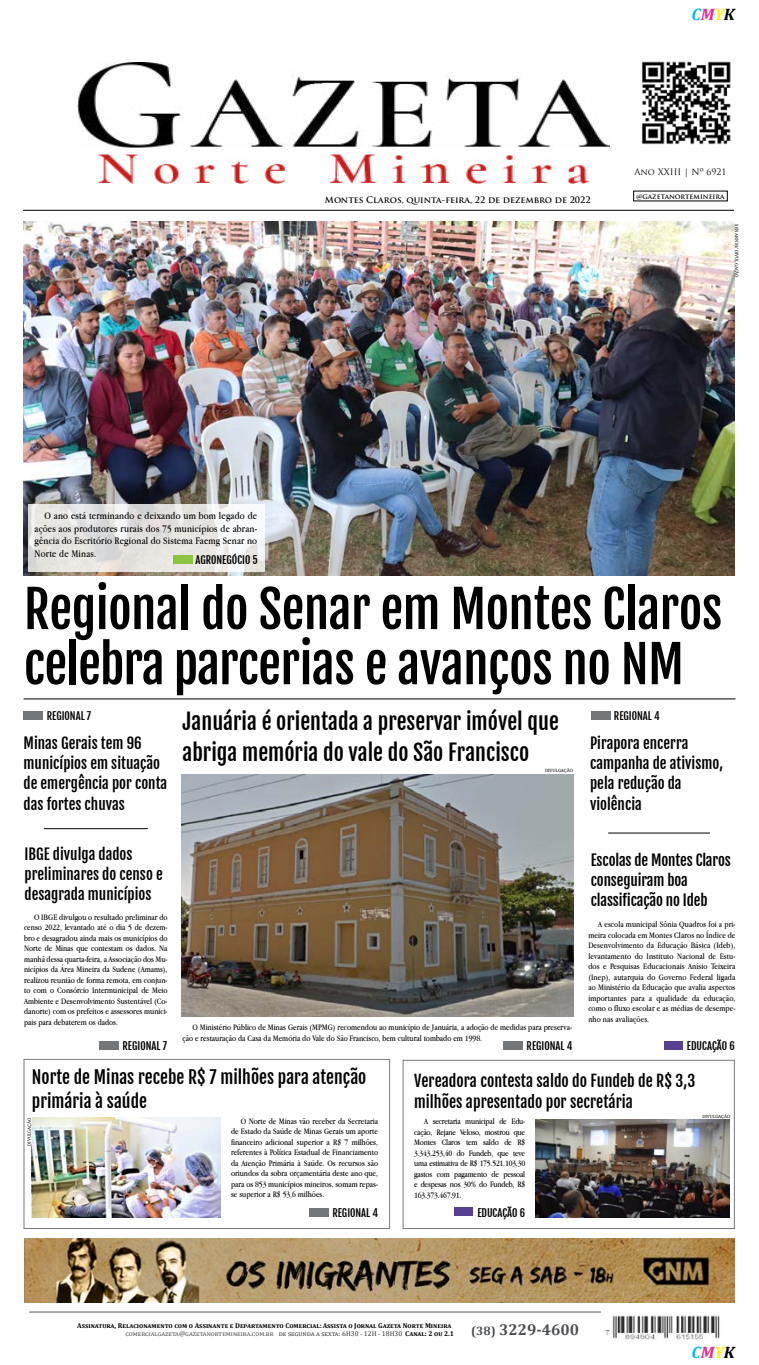
<style>
.page{position:relative;width:759px;height:1365px;background:#fff}
.page>*{position:absolute;margin:0;border:0;box-sizing:border-box;transform-origin:0 0}
.t1{font:50.75px/55.1px "Fjalla One";letter-spacing:-.01em;color:#000}
.t2{font:21.88px/30.6px "Fjalla One";color:#000}
.t3{font:17.5px/23.6px "Fjalla One";color:#000}
.t4{font:italic 700 16.62px "Cambria";color:#00b9f3}
.t5{font:15.75px/21.2px "Fjalla One";color:#000}
.t6{font:700 15.75px "Cambria";color:#4b4d50}
.t7{font:14.88px/20.1px "Fjalla One";color:#000}
.t8{font:700 12.25px "Cambria";color:#4b4d50}
.t9{font:10.5px "Apple Garamond";letter-spacing:.02em;color:#000}
.t10{font:10.5px "Fjalla One";color:#000}
.t11{font:8.75px/10.5px "Apple Garamond";color:#000;text-align:right}
.t12{font:8.75px/10.5px "Apple Garamond";letter-spacing:-.02em;color:#000}
.t13{font:700 8.75px "Trajan Pro";color:#000}
.t14{font:8.75px "Trajan Pro";color:#000}
.t15{font:700 7px "Cambria";color:#000}
.t16{font:7px "Cambria";color:#333}
.t17{font:7px "Cambria";letter-spacing:.055em;color:#4b4d50}
.t18{font:700 7px "Trajan Pro";color:#000}
.t19{font:4.38px "Andada";color:#000}
.s1{color:#e82a8c}
.s2{color:#fff00c}
.s3{color:#000}
.s4{font-weight:700;color:#000}
</style>
<div class="page">
<hr style="left:29px;top:1311px;width:572px;height:1px;background:#58595b">
<img style="left:642px;top:61px;width:89px;height:84px">
<img style="left:78px;top:63px;width:532px;height:121px">
<div style="left:455px;top:1207px;width:18px;height:9px;background:#57408f"></div>
<div style="left:664px;top:1040px;width:19px;height:9px;background:#57408f"></div>
<div style="left:99px;top:1040px;width:19px;height:9px;background:#747779"></div>
<hr style="left:23px;top:210px;width:711px;height:1px;background:#000">
<img style="left:605px;top:1315px;width:115px;height:25px">
<div style="left:403px;top:1059px;width:332px;height:169px;border:1px solid #78797d"></div>
<hr style="left:24px;top:698px;width:711px;height:1px;background:#000">
<hr style="left:44px;top:828px;width:104px;height:1px;background:#000">
<hr style="left:608px;top:832px;width:102px;height:1px;background:#000">
<img style="left:24px;top:1238px;width:711px;height:64px">
<div style="left:503px;top:1040px;width:20px;height:9px;background:#747779"></div>
<div style="left:24px;top:711px;width:19px;height:8px;background:#747779"></div>
<div style="left:591px;top:711px;width:19px;height:8px;background:#747779"></div>
<div style="left:309px;top:1207px;width:20px;height:9px;background:#747779"></div>
<img style="left:182px;top:774px;width:391px;height:242px">
<img style="left:535px;top:1119px;width:195px;height:98px">
<div style="left:24px;top:1058px;width:366px;height:170px;border:1px solid #78797d"></div>
<img style="left:32px;top:1117px;width:189px;height:100px">
<img style="left:24px;top:222px;width:710px;height:353px">
<svg style="left:28px;top:504px;width:236px;height:67px;fill:#e7e5e1"></svg>
<div style="left:173px;top:555px;width:19px;height:8px;background:#8dc342"></div>
<h3 class="t4" style="left:692px;top:2px;width:45px">C<span class="s1">M</span><span class="s2">Y</span><span class="s3">K</span></h3>
<p class="t13" style="left:325px;top:194px;width:267px">Montes Claros, quinta-feira, 22 de dezembro de 2022</p>
<p class="t14" style="left:634px;top:166px;width:94px">Ano XXIII | Nº 6921</p>
<p class="t18" style="left:636px;top:192px;width:90px">@gazetanortemineira</p>
<p class="t19" style="left:739px;top:224px;width:55px;rotate:90deg">SENAR-NM/ DIVULGAÇÃO</p>
<p class="t9" style="left:44px;top:509px;width:214px">O ano está terminando e deixando um bom legado de</p>
<p class="t9" style="left:35px;top:534px;width:224px">gência do Escritório Regional do Sistema Faemg Senar no</p>
<p class="t9" style="left:35px;top:522px;width:224px">ações aos produtores rurais dos 75 municípios de abran-</p>
<p class="t10" style="left:195px;top:553px;width:64px">AGRONEGÓCIO 5</p>
<p class="t9" style="left:35px;top:547px;width:64px">Norte de Minas.</p>
<h1 class="t1" style="left:24px;top:581px;width:700px">Regional do Senar em Montes Claros celebra parcerias e avanços no NM</h1>
<p class="t10" style="left:47px;top:709px;width:46px">REGIONAL 7</p>
<h3 class="t7" style="left:24px;top:733px;width:145px">Minas Gerais tem 96 municípios em situação de emergência por conta das fortes chuvas</h3>
<h2 class="t2" style="left:183px;top:706px;width:378px">Januária é orientada a preservar imóvel que abriga memória do vale do São Francisco</h2>
<p class="t19" style="left:545px;top:768px;width:30px">DIVULGAÇÃO</p>
<p class="t10" style="left:614px;top:709px;width:47px">REGIONAL 4</p>
<h3 class="t7" style="left:590px;top:733px;width:134px">Pirapora encerra campanha de ativismo, pela redução da violência</h3>
<h3 class="t7" style="left:25px;top:843px;width:140px">IBGE divulga dados preliminares do censo e desagrada municípios</h3>
<h3 class="t7" style="left:591px;top:849px;width:142px">Escolas de Montes Claros conseguiram boa classificação no Ideb</h3>
<p class="t11" style="left:34px;top:911px;width:135px">O IBGE divulgou o resultado preliminar do</p>
<p class="t11" style="left:24px;top:932px;width:145px">bro e desagradou ainda mais os municípios do</p>
<p class="t11" style="left:24px;top:921px;width:145px">censo 2022, levantado até o dia 5 de dezem-</p>
<p class="t11" style="left:24px;top:942px;width:145px">Norte de Minas que contestam os dados. Na</p>
<p class="t11" style="left:24px;top:963px;width:145px">nicípios da Área Mineira da Sudene (Amams ,(</p>
<p class="t11" style="left:24px;top:953px;width:145px">manhã dessa quarta-feira a, Associação dos Mu-</p>
<p class="t11" style="left:24px;top:984px;width:145px">to com o Consórcio Intermunicipal de Meio</p>
<p class="t11" style="left:24px;top:974px;width:145px">realizou reunião de forma remota, em conjun-</p>
<p class="t11" style="left:24px;top:1016px;width:95px">pais para debaterem os dados.</p>
<p class="t11" style="left:24px;top:995px;width:145px">Ambiente e Desenvolvimento Sustentável (Co-</p>
<p class="t11" style="left:24px;top:1005px;width:145px">danorte) com os prefeitos e assessores munici-</p>
<p class="t11" style="left:192px;top:1021px;width:381px">O Ministério Público de Minas Gerais (MPMG) recomendou ao município de Januária a, adoção de medidas para preserva-</p>
<p class="t11" style="left:598px;top:919px;width:139px">A escola municipal Sônia Quadros foi a pri-</p>
<p class="t11" style="left:588px;top:940px;width:149px">Desenvolvimento da Educação Básica (Ideb ,(</p>
<p class="t11" style="left:588px;top:961px;width:149px">dos e Pesquisas Educacionais Anísio Teixeira</p>
<p class="t11" style="left:588px;top:929px;width:149px">meira colocada em Montes Claros no Índice de</p>
<p class="t11" style="left:588px;top:950px;width:149px">levantamento do Instituto Nacional de Estu-</p>
<p class="t11" style="left:588px;top:971px;width:149px">(Inep ,) autarquia do Governo Federal ligada ao Ministério da Educação que avalia aspectos educação,</p>
<p class="t11" style="left:657px;top:992px;width:33px">qualidade</p>
<p class="t11" style="left:692px;top:992px;width:9px">da</p>
<p class="t11" style="left:588px;top:992px;width:40px">importantes</p>
<p class="t11" style="left:588px;top:1013px;width:62px">nho nas avaliações.</p>
<p class="t11" style="left:631px;top:992px;width:15px">para</p>
<p class="t11" style="left:649px;top:992px;width:5px">a</p>
<p class="t11" style="left:588px;top:1003px;width:149px">como o fluxo escolar e as médias de desempe-</p>
<p class="t10" style="left:123px;top:1039px;width:46px">REGIONAL 7</p>
<p class="t11" style="left:183px;top:1032px;width:301px">ção e restauração da Casa da Memória do Vale do São Francisco, bem cultural tombado em 1998.</p>
<p class="t10" style="left:527px;top:1039px;width:47px">REGIONAL 4</p>
<p class="t10" style="left:687px;top:1039px;width:49px">EDUCAÇÃO 6</p>
<h3 class="t3" style="left:32px;top:1065px;width:336px">Norte de Minas recebe 7$R milhões para atenção primária à saúde</h3>
<h3 class="t5" style="left:414px;top:1070px;width:283px">Vereadora contesta saldo do Fundeb de $R 3,3 milhões apresentado por secretária</h3>
<p class="t19" style="left:27px;top:1145px;width:30px;rotate:-90deg">DIVULGAÇÃO</p>
<p class="t11" style="left:231px;top:1115px;width:149px;text-align:justify;text-indent:10px">O Norte de Minas vão receber da Secretaria de Estado da Saúde de Minas Gerais um aporte financeiro adicional superior 7$Ra milhões, referentes à Política Estadual de Financiamento da Atenção Primária à Saúde. Os recursos são oriundos da sobra orçamentária deste ano que,</p>
<p class="t11" style="left:231px;top:1188px;width:95px">se superior $Ra 53,6 milhões.</p>
<p class="t11" style="left:231px;top:1178px;width:149px">para os 853 municípios mineiros, somam repas-</p>
<p class="t12" style="left:465px;top:1115px;width:31px">municipal</p>
<p class="t11" style="left:499px;top:1115px;width:9px">de</p>
<p class="t11" style="left:511px;top:1115px;width:15px">Edu-</p>
<p class="t11" style="left:424px;top:1115px;width:6px">A</p>
<p class="t12" style="left:433px;top:1115px;width:29px">secretaria</p>
<p class="t12" style="left:414px;top:1126px;width:112px">cação, Rejane Veloso, mostrou que</p>
<p class="t11" style="left:517px;top:1136px;width:9px">$R</p>
<p class="t11" style="left:442px;top:1136px;width:20px">Claros</p>
<p class="t11" style="left:483px;top:1136px;width:17px">saldo</p>
<p class="t11" style="left:504px;top:1136px;width:9px">de</p>
<p class="t11" style="left:414px;top:1136px;width:23px">Montes</p>
<p class="t11" style="left:466px;top:1136px;width:13px">tem</p>
<p class="t11" style="left:414px;top:1147px;width:40px">3.343.253,40</p>
<p class="t12" style="left:414px;top:1157px;width:112px">uma estimativa de $R 175.521.103,30</p>
<p class="t12" style="left:503px;top:1168px;width:23px">pessoal</p>
<p class="t11" style="left:457px;top:1147px;width:9px">do</p>
<p class="t11" style="left:469px;top:1147px;width:26px">Fundeb,</p>
<p class="t11" style="left:513px;top:1147px;width:14px">teve</p>
<p class="t11" style="left:498px;top:1147px;width:13px">que</p>
<p class="t11" style="left:492px;top:1168px;width:9px">de</p>
<p class="t12" style="left:414px;top:1168px;width:112px">gastos<br>e despesas nos 30% do Fundeb $R,<br>163.373.467.91.</p>
<p class="t12" style="left:454px;top:1168px;width:35px">pagamento</p>
<p class="t11" style="left:437px;top:1168px;width:14px">com</p>
<p class="t19" style="left:702px;top:1113px;width:30px">DIVULGAÇÃO</p>
<p class="t10" style="left:332px;top:1205px;width:47px">REGIONAL 4</p>
<p class="t10" style="left:477px;top:1205px;width:49px">EDUCAÇÃO 6</p>
<p class="t15" style="left:77px;top:1320px;width:376px">Assinatura, Relacionamento com o Assinante e Departamento Comercial:Assista o Jornal Gazeta Norte Mineira</p>
<h3 class="t6" style="left:499px;top:1317px;width:81px">3229-4600</h3>
<h3 class="t8" style="left:471px;top:1321px;width:26px">(38)</h3>
<p class="t17" style="left:125px;top:1329px;width:149px">comercialgazeta@gazetanortemineira.com.br</p>
<p class="t16" style="left:279px;top:1329px;width:177px">de segunda a sexta H6: 30 - 12H - 18H30 <span class="s4">Canal 2: ou 2.1</span></p>
<h3 class="t4" style="left:692px;top:1340px;width:45px">C<span class="s1">M</span><span class="s2">Y</span><span class="s3">K</span></h3>
</div>
